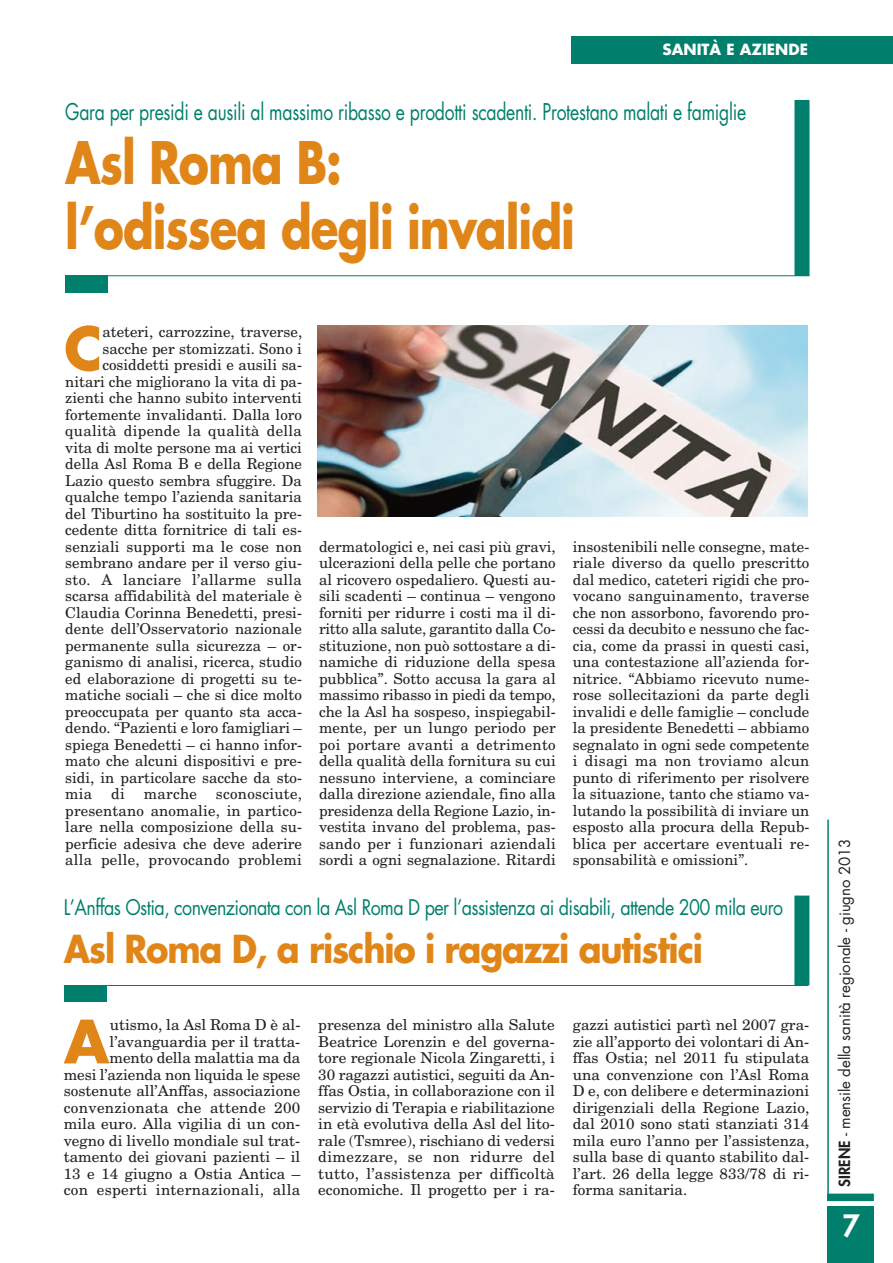
<style>
.page{position:relative;width:893px;height:1263px;background:#fff}
.page>*{position:absolute;margin:0;border:0;box-sizing:border-box;transform-origin:0 0}
.t1{font:700 58.2px "Futura";color:#e08619}
.t2{font:700 57px/64.5px "Futura";letter-spacing:-.025em;color:#e08619;scale:.8 1}
.t3{font:700 37.5px "Futura";letter-spacing:-.035em;color:#e08619;scale:.9 1}
.t4{font:800 30px "Futura";color:#fff}
.t5{font:22.5px "Futura";letter-spacing:-.015em;color:#00806c;scale:.78 1}
.t6{font:21px "Futura";letter-spacing:-.03em;color:#00806c;scale:.85 1}
.t7{font:15px/16.5px "New Century Schlbk";color:#231f20;text-align:justify}
.t8{font:15px "New Century Schlbk";letter-spacing:.02em;color:#231f20}
.t9{font:15px "Futura";letter-spacing:-.005em;color:#231f20}
.t10{font:700 15px "Futura";color:#fff}
.s1{font-weight:800}
</style>
<div class="page">
<div style="left:827px;top:1193px;width:47px;height:8px;background:#00806c"></div>
<hr style="left:827px;top:820px;width:2px;height:381px;background:#00806c">
<div style="left:827px;top:1207px;width:47px;height:56px;background:#00806c"></div>
<div style="left:571px;top:37px;width:322px;height:27px;background:#00806c"></div>
<div style="left:65px;top:276px;width:43px;height:17px;background:#00806c"></div>
<hr style="left:65px;top:275px;width:744px;height:1px;background:#00806c">
<div style="left:794px;top:100px;width:15px;height:176px;background:#00806c"></div>
<img style="left:317px;top:326px;width:491px;height:190px">
<div style="left:64px;top:985px;width:42px;height:17px;background:#00806c"></div>
<hr style="left:64px;top:985px;width:744px;height:1px;background:#00806c">
<div style="left:794px;top:895px;width:15px;height:90px;background:#00806c"></div>
<p class="t10" style="left:662px;top:42px;width:147px">SANITÀ E AZIENDE</p>
<h3 class="t5" style="left:65px;top:101px;width:874px">Gara per presidi e ausili al massimo ribasso e prodotti scadenti. Protestano malati e famiglie</h3>
<h2 class="t2" style="left:65px;top:136px;width:639px">Asl Roma B:<br>l’odissea degli invalidi</h2>
<h1 class="t1" style="left:64px;top:322px;width:40px">C</h1>
<p class="t7" style="left:103px;top:324px;width:201px">ateteri, carrozzine, traverse,</p>
<p class="t7" style="left:102px;top:340px;width:201px">sacche per stomizzati. Sono i</p>
<p class="t7" style="left:102px;top:357px;width:201px">cosiddetti presidi e ausili sa-</p>
<p class="t7" style="left:65px;top:373px;width:238px">nitari che migliorano la vita di pa-</p>
<p class="t7" style="left:65px;top:390px;width:238px">zienti che hanno subito interventi</p>
<p class="t7" style="left:65px;top:406px;width:238px">fortemente invalidanti. Dalla loro</p>
<p class="t8" style="left:65px;top:422px;width:238px">qualità dipende la qualità della</p>
<p class="t7" style="left:65px;top:439px;width:238px">vita di molte persone ma ai vertici</p>
<p class="t7" style="left:65px;top:456px;width:238px">della Asl Roma B e della Regione</p>
<p class="t7" style="left:65px;top:472px;width:238px">Lazio questo sembra sfuggire. Da</p>
<p class="t7" style="left:65px;top:489px;width:238px">qualche tempo l’azienda sanitaria</p>
<p class="t7" style="left:65px;top:505px;width:238px">del Tiburtino ha sostituito la pre-</p>
<p class="t7" style="left:65px;top:522px;width:238px">cedente ditta fornitrice di tali es-</p>
<p class="t7" style="left:65px;top:538px;width:238px">senziali supporti ma le cose non</p>
<p class="t7" style="left:65px;top:555px;width:238px">sembrano andare per il verso giu-</p>
<p class="t8" style="left:65px;top:571px;width:238px">sto. A lanciare l’allarme sulla</p>
<p class="t7" style="left:65px;top:588px;width:238px">scarsa affidabilità del materiale è</p>
<p class="t7" style="left:65px;top:604px;width:238px">Claudia Corinna Benedetti, presi-</p>
<p class="t7" style="left:65px;top:621px;width:238px">dente dell’Osservatorio nazionale</p>
<p class="t7" style="left:65px;top:637px;width:238px">permanente sulla sicurezza – or-</p>
<p class="t7" style="left:65px;top:654px;width:238px">ganismo di analisi, ricerca, studio</p>
<p class="t7" style="left:65px;top:670px;width:238px">ed elaborazione di progetti su te-</p>
<p class="t7" style="left:65px;top:687px;width:238px">matiche sociali – che si dice molto</p>
<p class="t7" style="left:65px;top:703px;width:238px">preoccupata per quanto sta acca-</p>
<p class="t7" style="left:65px;top:720px;width:238px">dendo. “Pazienti e loro famigliari –</p>
<p class="t7" style="left:65px;top:736px;width:238px">spiega Benedetti – ci hanno infor-</p>
<p class="t7" style="left:65px;top:753px;width:238px">mato che alcuni dispositivi e pre-</p>
<p class="t7" style="left:65px;top:769px;width:238px">sidi, in particolare sacche da sto-</p>
<p class="t7" style="left:65px;top:786px;width:29px">mia</p>
<p class="t7" style="left:111px;top:786px;width:15px">di</p>
<p class="t7" style="left:144px;top:786px;width:55px">marche</p>
<p class="t7" style="left:65px;top:786px;width:238px;text-indent:151px">sconosciute, presentano anomalie, in partico&shy;lare nella composizione della su&shy;perficie adesiva che deve aderire alla pelle, provocando problemi</p>
<p class="t7" style="left:319px;top:538px;width:238px">dermatologici e, nei casi più gravi, ulcerazioni della pelle che portano al ricovero ospedaliero. Questi au&shy;sili scadenti – continua – vengono forniti per ridurre i costi ma il di&shy;ritto alla salute, garantito dalla Co&shy;stituzione, non può sottostare a di&shy;namiche di riduzione della spesa pubblica”. Sotto accusa la gara al massimo ribasso in piedi da tempo, che la Asl ha sospeso, inspiegabil&shy;mente, per un lungo periodo per poi portare avanti a detrimento della qualità della fornitura su cui nessuno interviene, a cominciare dalla direzione aziendale, fino alla presidenza della Regione Lazio, in&shy;vestita invano del problema, pas&shy;sando per i funzionari aziendali sordi a ogni segnalazione. Ritardi</p>
<p class="t7" style="left:573px;top:538px;width:238px">insostenibili nelle consegne, mate&shy;riale diverso da quello prescritto dal medico, cateteri rigidi che pro&shy;vocano sanguinamento, traverse che non assorbono, favorendo pro&shy;cessi da decubito e nessuno che fac&shy;cia, come da prassi in questi casi, una contestazione all’azienda for&shy;nitrice. “Abbiamo ricevuto nume&shy;rose sollecitazioni da parte degli invalidi e delle famiglie – conclude la presidente Benedetti – abbiamo segnalato in ogni sede competente i disagi ma non troviamo alcun punto di riferimento per risolvere la situazione, tanto che stiamo va&shy;lutando la possibilità di inviare un esposto alla procura della Repub&shy;blica per accertare eventuali re&shy;sponsabilità e omissioni”.</p>
<h3 class="t6" style="left:64px;top:897px;width:848px">L’Anffas Ostia, convenzionata con la Asl Roma D per l’assistenza ai disabili, attende 200 mila euro</h3>
<h3 class="t3" style="left:64px;top:931px;width:712px">Asl Roma D, a rischio i ragazzi autistici</h3>
<p class="t7" style="left:64px;top:1017px;width:238px;text-align:right">utismo, la Asl Roma D è al&shy;l’avanguardia per il tratta&shy;mento della malattia ma da<br>mesi l’azienda non liquida le spese sostenute all’Anffas, associazione convenzionata che attende 200 mila euro. Alla vigilia di un con&shy;vegno di livello mondiale sul trat&shy;tamento dei giovani pazienti – il<br>13 e 14 giugno a Ostia Antica – con esperti internazionali, alla</p>
<p class="t7" style="left:318px;top:1017px;width:238px">presenza del ministro alla Salute Beatrice Lorenzin e del governa&shy;tore regionale Nicola Zingaretti, i 30 ragazzi autistici, seguiti da An&shy;ffas Ostia, in collaborazione con il servizio di Terapia e riabilitazione in età evolutiva della Asl del lito&shy;rale (Tsmree), rischiano di vedersi dimezzare, se non ridurre del tutto, l’assistenza per difficoltà economiche. Il progetto per i ra-</p>
<p class="t7" style="left:573px;top:1017px;width:238px">gazzi autistici partì nel 2007 gra&shy;zie all’apporto dei volontari di An&shy;ffas Ostia; nel 2011 fu stipulata una convenzione con l’Asl Roma D e, con delibere e determinazioni dirigenziali della Regione Lazio, dal 2010 sono stati stanziati 314 mila euro l’anno per l’assistenza, sulla base di quanto stabilito dal&shy;l’art. 26 della legge 833/78 di ri&shy;forma sanitaria.</p>
<h1 class="t1" style="left:64px;top:1015px;width:47px">A</h1>
<p class="t9" style="left:838px;top:1186px;width:349px;rotate:-90deg"><span class="s1">SIRENE</span> - mensile della sanità regionale - giugno 2013</p>
<h3 class="t4" style="left:842px;top:1211px;width:19px">7</h3>
</div>
